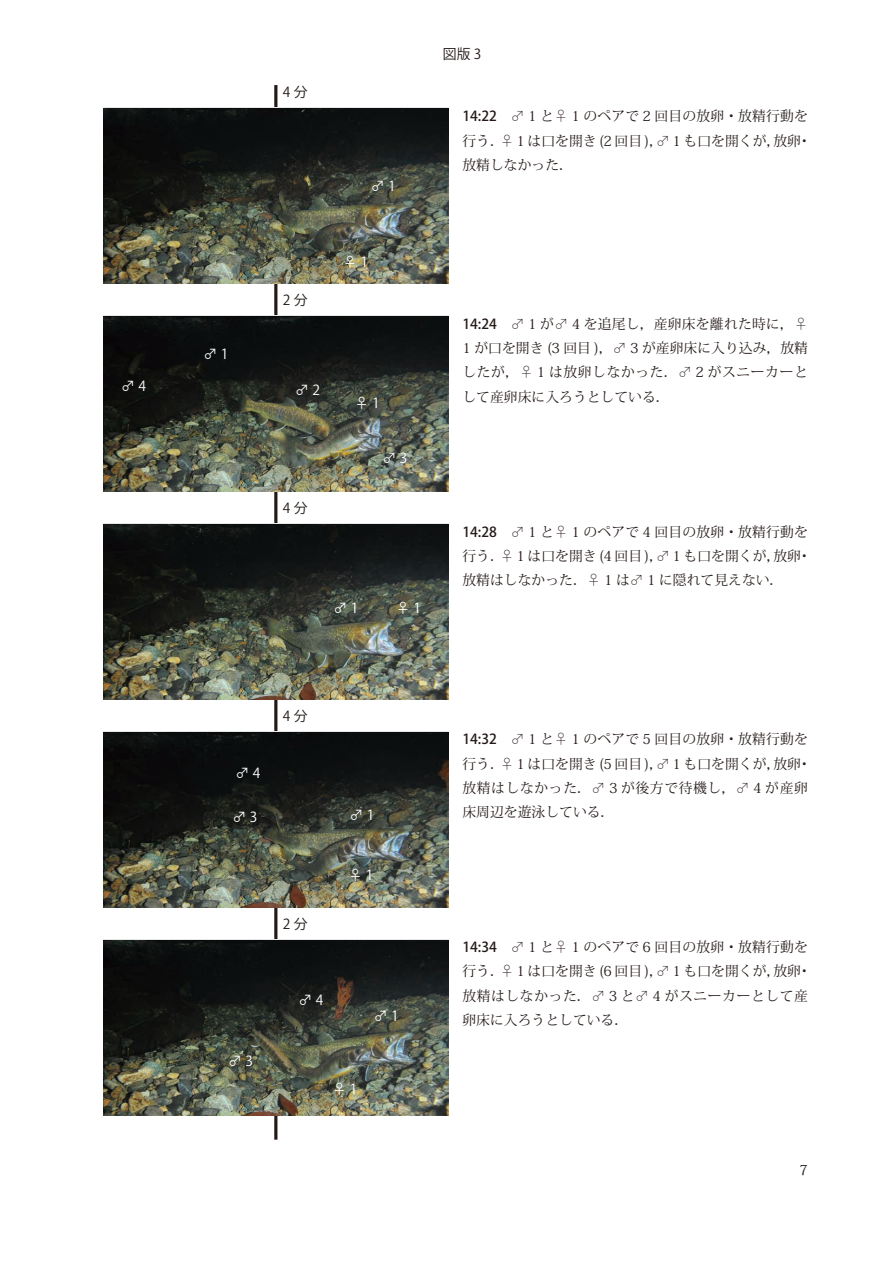
<style>
.page{position:relative;width:893px;height:1263px;background:#fff}
.page>*{position:absolute;margin:0;border:0;box-sizing:border-box;transform-origin:0 0}
.t1{font:13.8px/24.2px "Koz Min Pro";color:#231916}
.t2{font:13.8px "Koz Go Pro";color:#fff}
.t3{font:13.8px "Koz Go Pro";letter-spacing:.25em;color:#231916}
.s1{font-family:"Koz Go Pro";font-weight:500}
</style>
<div class="page">
<hr style="left:274px;top:85px;width:3px;height:1055px;background:#231916">
<img style="left:103px;top:940px;width:346px;height:176px">
<img style="left:103px;top:732px;width:346px;height:176px">
<img style="left:103px;top:524px;width:346px;height:176px">
<img style="left:103px;top:316px;width:346px;height:176px">
<img style="left:103px;top:108px;width:346px;height:176px">
<p class="t3" style="left:283px;top:83px;width:26px">4分</p>
<p class="t2" style="left:371px;top:177px;width:26px">♂ 1</p>
<p class="t3" style="left:443px;top:45px;width:40px">図版 3</p>
<p class="t1" style="left:462px;top:104px;width:350px"><span class="s1">14:22</span>　♂ 1 と♀ 1 のペアで 2 回目の放卵・放精行動を行う．♀ 1 は口を開き (2 回目 )，♂ 1 も口を開くが，放卵・放精しなかった．</p>
<p class="t2" style="left:203px;top:345px;width:26px">♂1</p>
<p class="t3" style="left:283px;top:291px;width:26px">2分</p>
<p class="t2" style="left:121px;top:377px;width:26px">♂4</p>
<p class="t2" style="left:295px;top:381px;width:26px">♂2</p>
<p class="t3" style="left:283px;top:499px;width:26px">4分</p>
<p class="t2" style="left:343px;top:252px;width:26px">♀1</p>
<p class="t2" style="left:355px;top:394px;width:26px">♀1</p>
<p class="t2" style="left:382px;top:449px;width:26px">♂3</p>
<p class="t2" style="left:334px;top:599px;width:26px">♂1</p>
<p class="t2" style="left:396px;top:599px;width:26px">♀ 1</p>
<p class="t1" style="left:462px;top:311px;width:347px;text-align:justify"><span class="s1">14:24</span>　♂ 1 が♂ 4 を追尾し，産卵床を離れた時に，♀ 1 が口を開き (3 回目 )，♂ 3 が産卵床に入り込み，放精したが，♀ 1 は放卵しなかった．♂ 2 がスニーカーとして産卵床に入ろうとしている．</p>
<p class="t1" style="left:462px;top:519px;width:350px"><span class="s1">14:28</span>　♂ 1 と♀ 1 のペアで 4 回目の放卵・放精行動を行う．♀ 1 は口を開き (4 回目 )，♂ 1 も口を開くが，放卵・放精はしなかった．♀ 1 は♂ 1 に隠れて見えない．</p>
<p class="t2" style="left:236px;top:764px;width:26px">♂4</p>
<p class="t2" style="left:233px;top:808px;width:26px">♂3</p>
<p class="t3" style="left:283px;top:707px;width:26px">4分</p>
<p class="t3" style="left:283px;top:915px;width:26px">2分</p>
<p class="t2" style="left:350px;top:806px;width:26px">♂1</p>
<p class="t2" style="left:348px;top:866px;width:26px">♀1</p>
<p class="t2" style="left:228px;top:1052px;width:26px">♂3</p>
<p class="t2" style="left:298px;top:991px;width:26px">♂4</p>
<p class="t2" style="left:374px;top:1007px;width:26px">♂1</p>
<p class="t2" style="left:332px;top:1080px;width:26px">♀1</p>
<p class="t1" style="left:462px;top:727px;width:350px"><span class="s1">14:32　</span>♂ 1 と♀ 1 のペアで 5 回目の放卵・放精行動を行う．♀ 1 は口を開き (5 回目 )，♂ 1 も口を開くが，放卵・放精はしなかった．♂ 3 が後方で待機し，♂ 4 が産卵床周辺を遊泳している．</p>
<p class="t1" style="left:462px;top:934px;width:350px"><span class="s1">14:34　</span>♂ 1 と♀ 1 のペアで 6 回目の放卵・放精行動を行う．♀ 1 は口を開き (6 回目 )，♂ 1 も口を開くが，放卵・放精はしなかった．♂ 3 と♂ 4 がスニーカーとして産卵床に入ろうとしている．</p>
<p class="t1" style="left:799px;top:1157px;width:10px">7</p>
</div>
